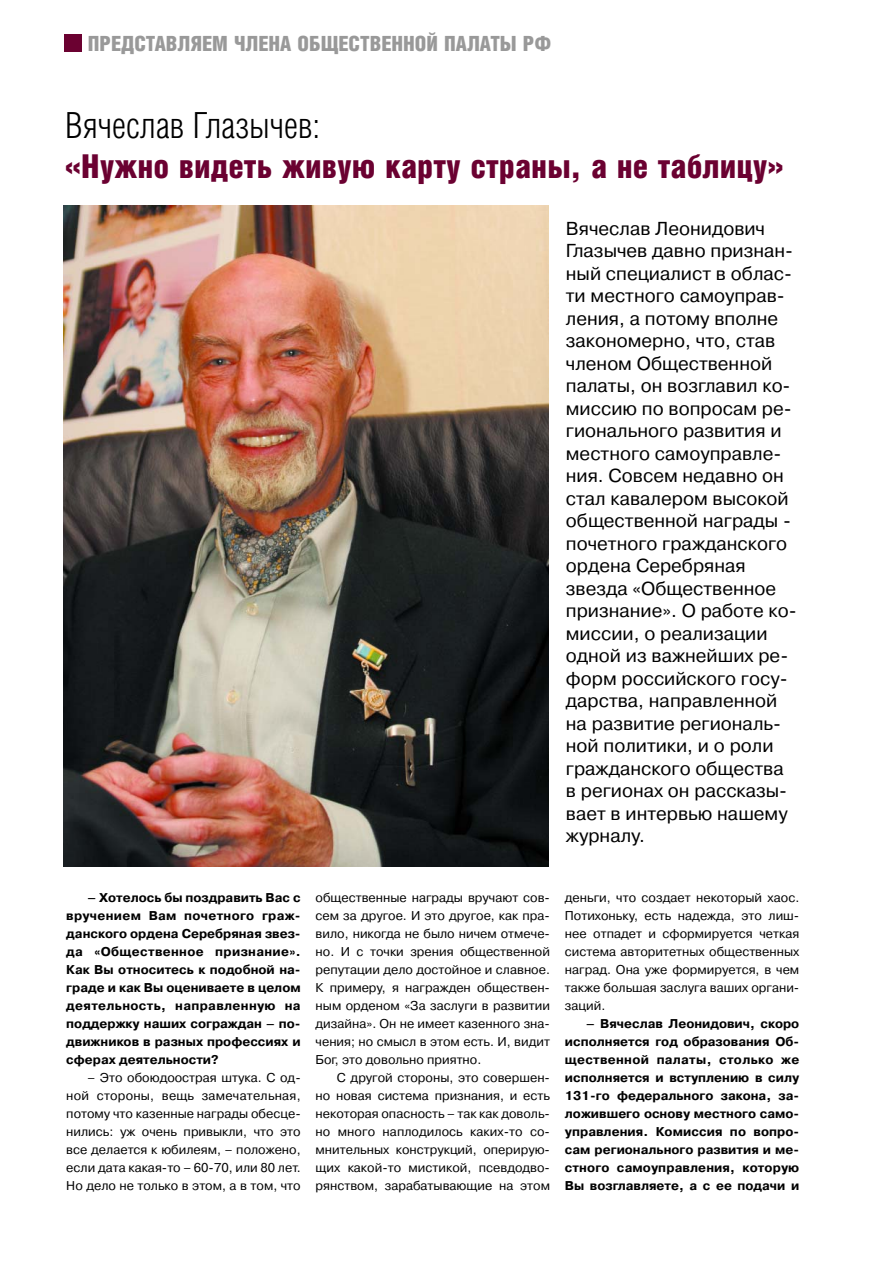
<style>
.page{position:relative;width:893px;height:1263px;background:#fff}
.page>*{position:absolute;margin:0;border:0;box-sizing:border-box;transform-origin:0 0}
.t1{font:300 36px "Helios Cond";color:#000}
.t2{font:900 33px "Helios Cond";color:#6b0131}
.t3{font:900 21px "Helios Cond";color:#999}
.t4{font:18.75px/22.5px "Pragmatica C";color:#000}
.t5{font:12.75px/18px "Pragmatica C";color:#000;text-align:justify}
.t6{font:700 12.75px/18px "Pragmatica C";color:#000;text-align:justify}
</style>
<div class="page">
<div style="left:65px;top:34px;width:17px;height:17px;background:#6b0131"></div>
<img style="left:64px;top:206px;width:484px;height:660px">
<h3 class="t3" style="left:88px;top:38px;width:465px">ПРЕДСТАВЛЯЕМ ЧЛЕНА ОБЩЕСТВЕННОЙ ПАЛАТЫ РФ</h3>
<h1 class="t1" style="left:65px;top:115px;width:256px">Вячеслав Глазычев:</h1>
<h2 class="t2" style="left:65px;top:157px;width:719px">«Нужно видеть живую карту страны, а не таблицу»</h2>
<p class="t4" style="left:566px;top:218px;width:232px">Вячеслав Леонидович<br>Глазычев давно признан&shy;ный специалист в облас&shy;ти местного самоуправ&shy;ления, а потому вполне закономерно, что, став членом Общественной палаты, он возглавил ко&shy;миссию по вопросам ре&shy;гионального развития и местного самоуправле&shy;ния. Совсем недавно он стал кавалером высокой общественной награды - почетного гражданского ордена Серебряная звезда «Общественное признание». О работе ко&shy;миссии, о реализации одной из важнейших ре&shy;форм российского госу&shy;дарства, направленной на развитие региональ&shy;ной политики, и о роли гражданского общества в регионах он рассказы&shy;вает в интервью нашему журналу.</p>
<p class="t6" style="left:66px;top:889px;width:236px;text-indent:21px">– Хотелось бы поздравить Вас с вручением Вам почетного граж&shy;данского ордена Серебряная звез&shy;да «Общественное признание».<br>Как Вы относитесь к подобной на&shy;граде и как Вы оцениваете в целом деятельность, направленную на поддержку наших сограждан – по&shy;движников в разных профессиях и сферах деятельности?</p>
<p class="t5" style="left:66px;top:1069px;width:236px;text-indent:21px">– Это обоюдоострая штука. С од&shy;ной стороны, вещь замечательная, потому что казенные награды обесце&shy;нились: уж очень привыкли, что это все делается к юбилеям, – положено, если дата какая-то – 60-70, или 80 лет.<br>Но дело не только в этом, а в том, что</p>
<p class="t5" style="left:315px;top:889px;width:236px">общественные награды вручают сов&shy;сем за другое. И это другое, как пра&shy;вило, никогда не было ничем отмече&shy;но. И с точки зрения общественной репутации дело достойное и славное.<br>К примеру, я награжден обществен&shy;ным орденом «За заслуги в развитии дизайна». Он не имеет казенного зна&shy;чения; но смысл в этом есть. И, видит Бог, это довольно приятно.</p>
<p class="t5" style="left:315px;top:1069px;width:236px;text-indent:21px">С другой стороны, это совершен&shy;но новая система признания, и есть некоторая опасность – так как доволь&shy;но много наплодилось каких-то со&shy;мнительных конструкций, оперирую&shy;щих какой-то мистикой, псевдодво&shy;рянством, зарабатывающие на этом</p>
<p class="t5" style="left:565px;top:889px;width:236px">деньги, что создает некоторый хаос.<br>Потихоньку, есть надежда, это лиш&shy;нее отпадет и сформируется четкая система авторитетных общественных наград. Она уже формируется, в чем также большая заслуга ваших органи&shy;заций.</p>
<p class="t6" style="left:565px;top:1015px;width:236px;text-indent:21px">– Вячеслав Леонидович, скоро исполняется год образования Об&shy;щественной палаты, столько же исполняется и вступлению в силу 131-го федерального закона, за&shy;ложившего основу местного само&shy;управления. Комиссия по вопро&shy;сам регионального развития и ме&shy;стного самоуправления, которую Вы возглавляете, а с ее подачи и</p>
</div>
